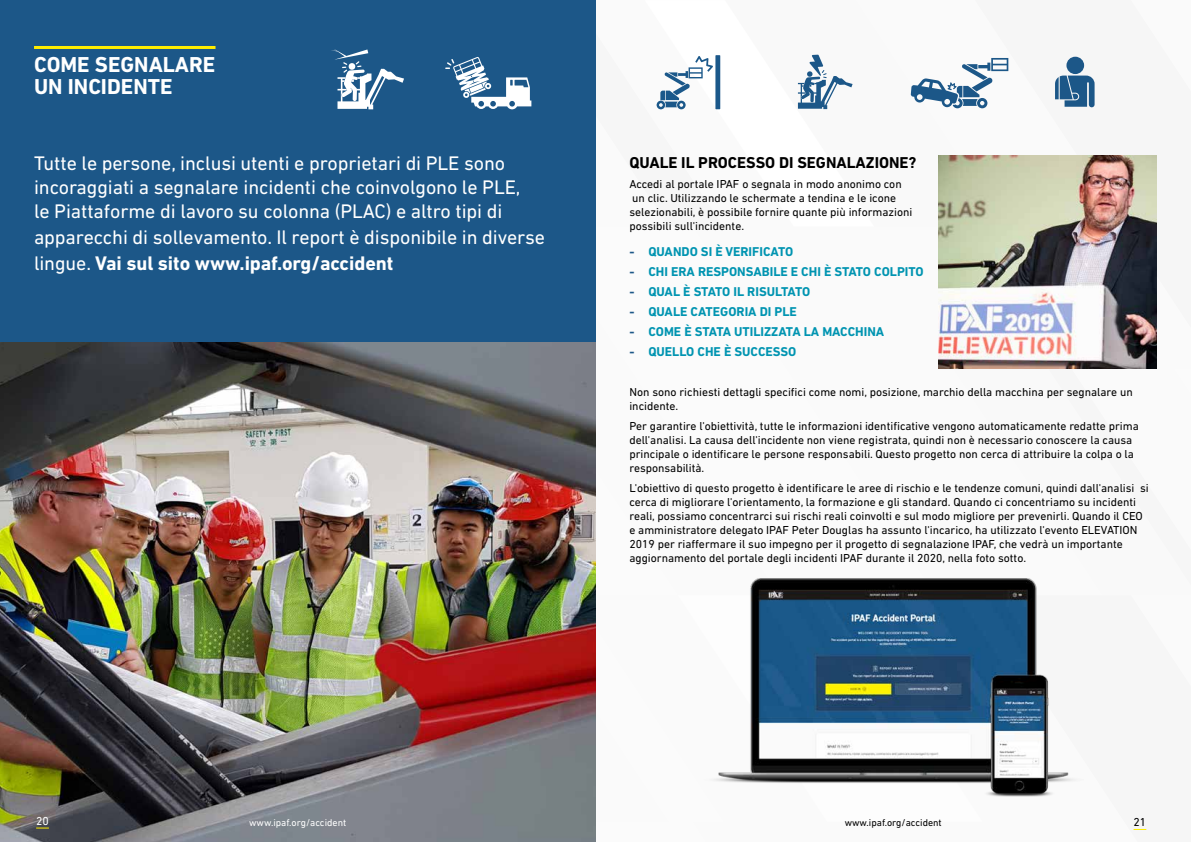
<style>
.page{position:relative;width:1191px;height:842px;background:#fff}
.page>*{position:absolute;margin:0;border:0;box-sizing:border-box;transform-origin:0 0}
.t1{font:700 22px/22px "DIN Next LT Pro";color:#fff}
.t2{font:20px/24px "DIN Next LT Pro";letter-spacing:-.005em;color:#fff}
.t3{font:700 16px "DIN Next LT Pro";color:#000}
.t4{font:700 13px "DIN Next LT Pro";color:#0094b1}
.t5{font:11.8px/14px "DIN Next LT Pro";color:#000}
.t6{font:11.8px "DIN Next LT Pro";color:#fff}
.t7{font:10px "DIN Next LT Pro";color:#fff}
.t8{font:10px "DIN Next LT Pro";color:#000}
.s1{font-weight:700}
.s2{color:#1c5788}
</style>
<div class="page">
<svg style="left:595px;top:0;width:1px;height:227px"></svg>
<div style="left:975px;top:56px;width:182px;height:100px;background:#f6f6f6"></div>
<div style="left:0;top:0;width:595px;height:342px;background:#1c5788"></div>
<img style="left:0;top:342px;width:595px;height:500px">
<svg style="left:1133px;top:829px;width:13px;height:1px"></svg>
<svg style="left:36px;top:827px;width:13px;height:1px"></svg>
<hr style="left:34px;top:46px;width:181px;height:3px;background:#ffed00">
<div style="left:1066px;top:57px;width:18px;height:17px;background:#1c5788;border-radius:50%"></div>
<svg style="left:1055px;top:76px;width:39px;height:31px"></svg>
<svg style="left:798px;top:55px;width:54px;height:54px"></svg>
<img style="left:711px;top:579px;width:366px;height:217px">
<svg style="left:331px;top:49px;width:200px;height:61px"></svg>
<svg style="left:910px;top:58px;width:98px;height:50px"></svg>
<div style="left:715px;top:55px;width:5px;height:54px;background:#1b588a"></div>
<svg style="left:656px;top:56px;width:57px;height:53px"></svg>
<img style="left:938px;top:156px;width:219px;height:212px">
<h1 class="t1" style="left:34px;top:53px;width:183px">COME SEGNALARE<br>UN INCIDENTE</h1>
<h2 class="t2" style="left:34px;top:151px;width:488px">Tutte le persone, inclusi utenti e proprietari di PLE sono incoraggiati a segnalare incidenti che coinvolgono le PLE, le Piattaforme di lavoro su colonna (PLAC) e altro tipi di</h2>
<h2 class="t2" style="left:34px;top:224px;width:512px;line-height:26px">apparecchi di sollevamento. Il report è disponibile in diverse lingue. <span class="s1">Vai sul sito www.ipaf.org/accident</span></h2>
<h3 class="t3" style="left:629px;top:153px;width:288px">QUALE IL PROCESSO DI SEGNALAZIONE?</h3>
<p class="t5" style="left:629px;top:177px;width:285px">Accedi al portale IPAF o segnala in modo anonimo con un clic. Utilizzando le schermate a tendina e le icone selezionabili, è possibile fornire quante più informazioni possibili sull'incidente.</p>
<p class="t4" style="left:629px;top:244px;width:165px"><span class="s2">-</span> QUANDO SI È VERIFICATO</p>
<p class="t4" style="left:629px;top:264px;width:296px"><span class="s2">-</span> CHI ERA RESPONSABILE E CHI È STATO COLPITO</p>
<p class="t4" style="left:629px;top:284px;width:182px"><span class="s2">-</span> QUAL È STATO IL RISULTATO</p>
<p class="t4" style="left:629px;top:304px;width:169px"><span class="s2">-</span> QUALE CATEGORIA DI PLE</p>
<p class="t4" style="left:629px;top:324px;width:256px"><span class="s2">-</span> COME È STATA UTILIZZATA LA MACCHINA</p>
<p class="t4" style="left:629px;top:344px;width:169px"><span class="s2">-</span> QUELLO CHE È SUCCESSO</p>
<p class="t5" style="left:629px;top:385px;width:505px">Non sono richiesti dettagli specifici come nomi, posizione, marchio della macchina per segnalare un incidente.</p>
<p class="t5" style="left:629px;top:419px;width:511px">Per garantire l'obiettività, tutte le informazioni identificative vengono automaticamente redatte prima dell'analisi. La causa dell'incidente non viene registrata, quindi non è necessario conoscere la causa principale o identificare le persone responsabili. Questo progetto non cerca di attribuire la colpa o la responsabilità.</p>
<p class="t5" style="left:629px;top:481px;width:521px">L'obiettivo di questo progetto è identificare le aree di rischio e le tendenze comuni, quindi dall'analisi si cerca di migliorare l'orientamento, la formazione e gli standard. Quando ci concentriamo su incidenti reali, possiamo concentrarci sui rischi reali coinvolti e sul modo migliore per prevenirli. Quando il CEO e amministratore delegato IPAF Peter Douglas ha assunto l'incarico, ha utilizzato l'evento ELEVATION 2019 per riaffermare il suo impegno per il progetto di segnalazione IPAF, che vedrà un importante aggiornamento del portale degli incidenti IPAF durante il 2020, nella foto sotto.</p>
<p class="t6" style="left:36px;top:814px;width:14px">20</p>
<p class="t7" style="left:249px;top:817px;width:99px">www.ipaf.org/accident</p>
<p class="t8" style="left:844px;top:817px;width:99px">www.ipaf.org/accident</p>
<p class="t5" style="left:1133px;top:815px;width:14px">21</p>
</div>
